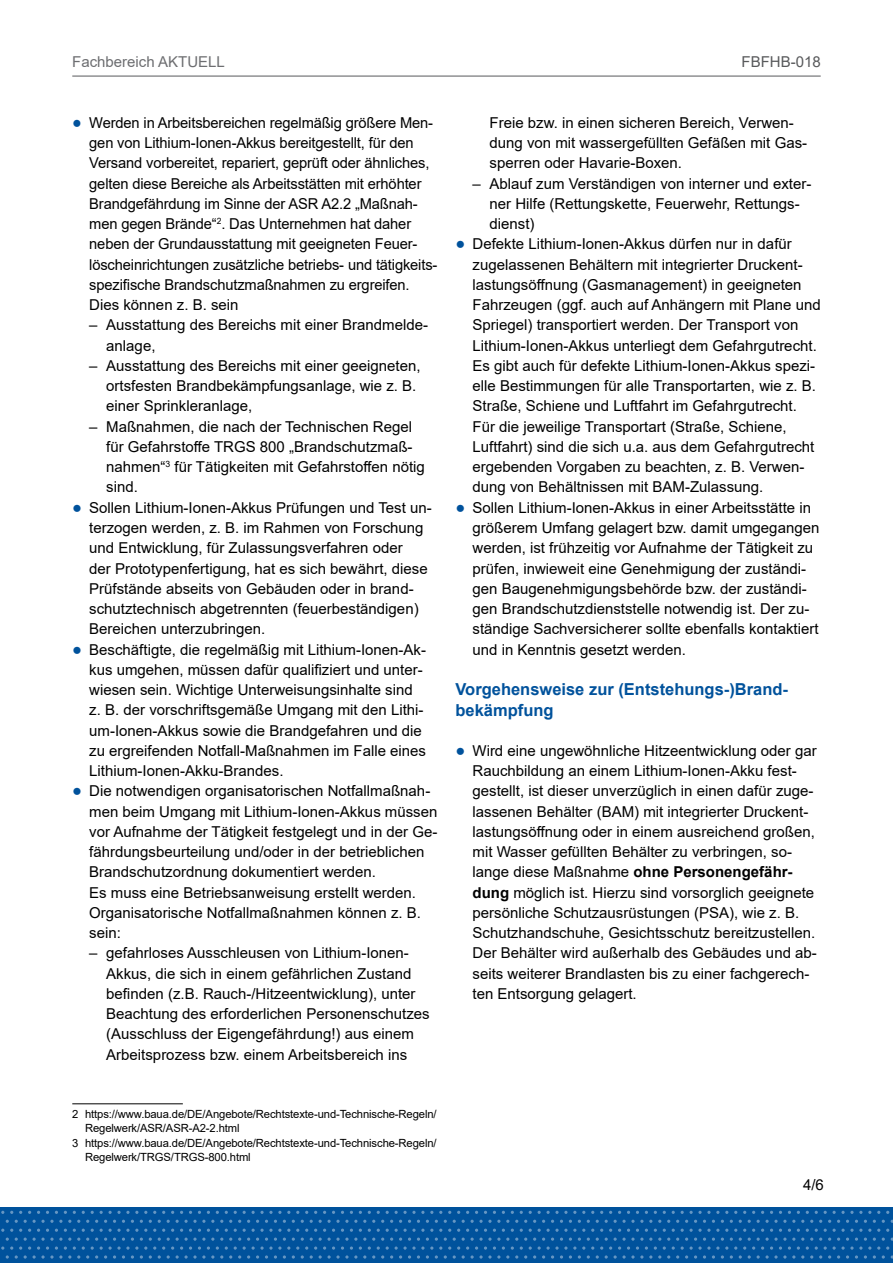
<style>
.page{position:relative;width:893px;height:1263px;background:#fff}
.page>*{position:absolute;margin:0;border:0;box-sizing:border-box;transform-origin:0 0}
.Zwischenüberschrift{font:700 16.5px/21px "Arial";color:#00529c}
.Fließtext_10__bullet{font:15px/20.2px "Arial";color:#000}
.Fließtext_10__Spiege{font:15px/20.2px "Arial";color:#000}
.Fließtext_10{font:15px "Arial";color:#000}
.t1{font:15px "Arial";color:#6d6e71}
.t2{font:15px "Arial";color:#58595b}
.Fußnote{font:11.25px/14.2px "Arial";letter-spacing:-.01em;color:#000}
.s1{font-size:16.5px;color:#00529c}
.s2{font-weight:700}
</style>
<div class="page">
<div style="left:0;top:1207px;width:893px;height:56px;background:#00529c"></div>
<svg style="left:243px;top:1211px;width:38px;height:3px"></svg>
<svg style="left:386px;top:1211px;width:47px;height:3px"></svg>
<svg style="left:538px;top:1211px;width:38px;height:3px"></svg>
<svg style="left:681px;top:1211px;width:38px;height:3px"></svg>
<svg style="left:824px;top:1211px;width:38px;height:3px"></svg>
<svg style="left:725px;top:1220px;width:168px;height:38px"></svg>
<svg style="left:100px;top:1211px;width:38px;height:3px"></svg>
<svg style="left:1px;top:1220px;width:723px;height:38px"></svg>
<hr style="left:72px;top:1103px;width:111px;height:1px;background:#000">
<hr style="left:72px;top:76px;width:749px;height:1px;background:#58595b">
<p class="t1" style="left:72px;top:52px;width:154px">Fachbereich AKTUELL</p>
<p class="t2" style="left:741px;top:52px;width:81px">FBFHB-018</p>
<p class="Fließtext_10__bullet" style="left:89px;top:112px;width:350px;text-indent:-17px"><span class="s1">●</span> Werden in Arbeitsbereichen regelmäßig größere Men&shy;gen von Lithium-Ionen-Akkus bereitgestellt, für den Versand vorbereitet, repariert, geprüft oder ähnliches, gelten diese Bereiche als Arbeitsstätten mit erhöhter Brandgefährdung im Sinne der ASR A2.2 „Maßnah&shy;men gegen Brände“<sup>2</sup>. Das Unternehmen hat daher neben der Grundausstattung mit geeigneten Feuer&shy;löscheinrichtungen zusätzliche betriebs- und tätigkeits&shy;spezifische Brandschutzmaßnahmen zu ergreifen.</p>
<p class="Fließtext_10" style="left:89px;top:295px;width:151px">Dies können z. B. sein</p>
<p class="Fließtext_10__Spiege" style="left:106px;top:315px;width:323px;text-indent:-17px">– Ausstattung des Bereichs mit einer Brandmelde&shy;anlage,</p>
<p class="Fließtext_10__Spiege" style="left:106px;top:355px;width:316px;text-indent:-17px">– Ausstattung des Bereichs mit einer geeigneten, ortsfesten Brandbekämpfungsanlage, wie z. B. einer Sprinkleranlage,</p>
<p class="Fließtext_10__Spiege" style="left:106px;top:416px;width:320px;text-indent:-17px">– Maßnahmen, die nach der Technischen Regel für Gefahrstoffe TRGS 800 „Brandschutzmaß&shy;nahmen“<sup>3</sup> für Tätigkeiten mit Gefahrstoffen nötig sind.</p>
<p class="Fließtext_10__bullet" style="left:89px;top:497px;width:344px;text-indent:-17px"><span class="s1">●</span> Sollen Lithium-Ionen-Akkus Prüfungen und Test un&shy;terzogen werden, z. B. im Rahmen von Forschung und Entwicklung, für Zulassungsverfahren oder<br>der Prototypenfertigung, hat es sich bewährt, diese Prüfstände abseits von Gebäuden oder in brand&shy;schutztechnisch abgetrennten (feuerbeständigen)<br>Bereichen unterzubringen.</p>
<p class="Fließtext_10__bullet" style="left:89px;top:639px;width:338px;text-indent:-17px"><span class="s1">●</span> Beschäftigte, die regelmäßig mit Lithium-Ionen-Ak&shy;kus umgehen, müssen dafür qualifiziert und unter&shy;wiesen sein. Wichtige Unterweisungsinhalte sind z. B. der vorschriftsgemäße Umgang mit den Lithi&shy;um-Ionen-Akkus sowie die Brandgefahren und die zu ergreifenden Notfall-Maßnahmen im Falle eines Lithium-Ionen-Akku-Brandes.</p>
<p class="Fließtext_10__bullet" style="left:89px;top:781px;width:350px;text-indent:-17px"><span class="s1">●</span> Die notwendigen organisatorischen Notfallmaßnah&shy;men beim Umgang mit Lithium-Ionen-Akkus müssen vor Aufnahme der Tätigkeit festgelegt und in der Ge&shy;fährdungsbeurteilung und/oder in der betrieblichen Brandschutzordnung dokumentiert werden.<br>Es muss eine Betriebsanweisung erstellt werden.<br>Organisatorische Notfallmaßnahmen können z. B. sein:</p>
<p class="Fließtext_10__Spiege" style="left:106px;top:943px;width:325px;text-indent:-17px">– gefahrloses Ausschleusen von Lithium-Ionen-Akkus, die sich in einem gefährlichen Zustand befinden (z.B. Rauch-/Hitzeentwicklung), unter Beachtung des erforderlichen Personenschutzes (Ausschluss der Eigengefährdung!) aus einem Arbeitsprozess bzw. einem Arbeitsbereich ins</p>
<p class="Fließtext_10__Spiege" style="left:489px;top:112px;width:319px">Freie bzw. in einen sicheren Bereich, Verwen&shy;dung von mit wassergefüllten Gefäßen mit Gas&shy;sperren oder Havarie-Boxen.</p>
<p class="Fließtext_10__Spiege" style="left:489px;top:173px;width:323px;text-indent:-17px">– Ablauf zum Verständigen von interner und exter&shy;ner Hilfe (Rettungskette, Feuerwehr, Rettungs&shy;dienst)</p>
<p class="Fließtext_10__bullet" style="left:472px;top:234px;width:350px;text-indent:-17px"><span class="s1">●</span> Defekte Lithium-Ionen-Akkus dürfen nur in dafür zugelassenen Behältern mit integrierter Druckent&shy;lastungsöffnung (Gasmanagement) in geeigneten Fahrzeugen (ggf. auch auf Anhängern mit Plane und Spriegel) transportiert werden. Der Transport von Lithium-Ionen-Akkus unterliegt dem Gefahrgutrecht.<br>Es gibt auch für defekte Lithium-Ionen-Akkus spezi&shy;elle Bestimmungen für alle Transportarten, wie z. B.<br>Straße, Schiene und Luftfahrt im Gefahrgutrecht.<br>Für die jeweilige Transportart (Straße, Schiene, Luftfahrt) sind die sich u.a. aus dem Gefahrgutrecht ergebenden Vorgaben zu beachten, z. B. Verwen&shy;dung von Behältnissen mit BAM-Zulassung.</p>
<p class="Fließtext_10__bullet" style="left:472px;top:497px;width:348px;text-indent:-17px"><span class="s1">●</span> Sollen Lithium-Ionen-Akkus in einer Arbeitsstätte in größerem Umfang gelagert bzw. damit umgegangen werden, ist frühzeitig vor Aufnahme der Tätigkeit zu prüfen, inwieweit eine Genehmigung der zuständi&shy;gen Baugenehmigungsbehörde bzw. der zuständi&shy;gen Brandschutzdienststelle notwendig ist. Der zu&shy;ständige Sachversicherer sollte ebenfalls kontaktiert und in Kenntnis gesetzt werden.</p>
<h2 class="Zwischenüberschrift" style="left:455px;top:679px;width:333px">Vorgehensweise zur (Entstehungs-)Brand&shy;bekämpfung</h2>
<p class="Fließtext_10__bullet" style="left:472px;top:740px;width:346px;text-indent:-17px"><span class="s1">●</span> Wird eine ungewöhnliche Hitzeentwicklung oder gar Rauchbildung an einem Lithium-Ionen-Akku fest&shy;gestellt, ist dieser unverzüglich in einen dafür zuge&shy;lassenen Behälter (BAM) mit integrierter Druckent&shy;lastungsöffnung oder in einem ausreichend großen, mit Wasser gefüllten Behälter zu verbringen, so&shy;lange diese Maßnahme <span class="s2">ohne Personengefähr&shy;dung</span> möglich ist. Hierzu sind vorsorglich geeignete persönliche Schutzausrüstungen (PSA), wie z. B.<br>Schutzhandschuhe, Gesichtsschutz bereitzustellen.<br>Der Behälter wird außerhalb des Gebäudes und ab&shy;seits weiterer Brandlasten bis zu einer fachgerech&shy;ten Entsorgung gelagert.</p>
<p class="Fußnote" style="left:85px;top:1107px;width:353px;text-indent:-13px">2 https://www.baua.de/DE/Angebote/Rechtstexte-und-Technische-Regeln/<br>Regelwerk/ASR/ASR-A2-2.html</p>
<p class="Fußnote" style="left:85px;top:1135px;width:353px;text-indent:-13px">3 https://www.baua.de/DE/Angebote/Rechtstexte-und-Technische-Regeln/<br>Regelwerk/TRGS/TRGS-800.html</p>
<p class="Fließtext_10__bullet" style="left:803px;top:1175px;width:22px">4/6</p>
</div>
